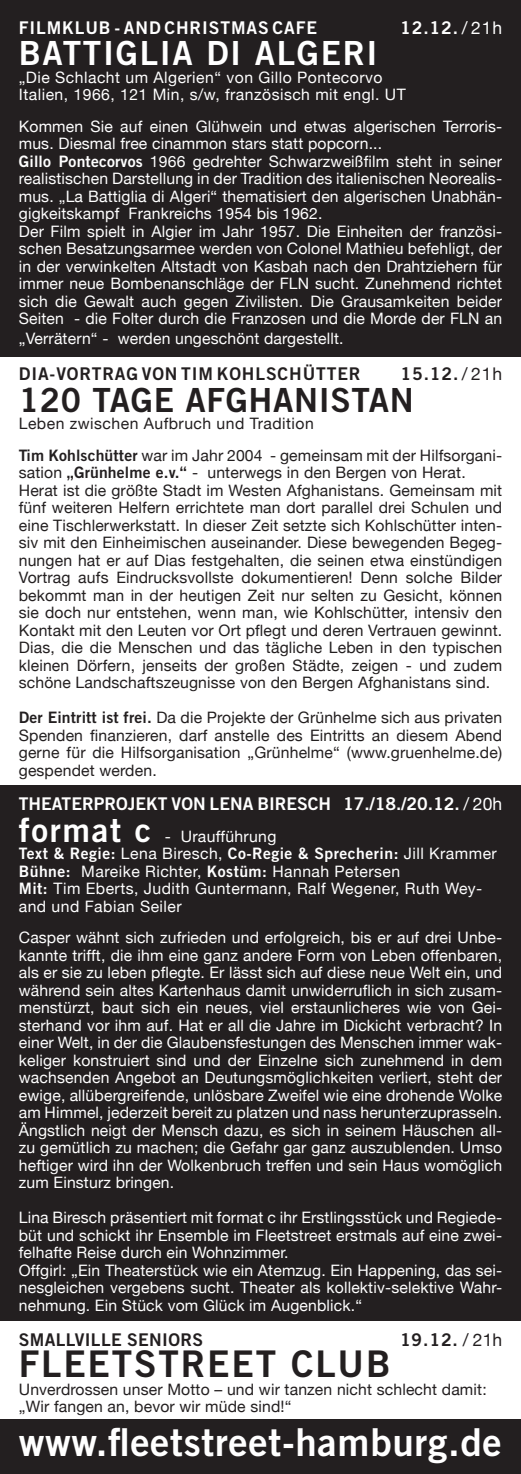
<style>
.page{position:relative;width:521px;height:1474px;background:#fff}
.page>*{position:absolute;margin:0;border:0;box-sizing:border-box;transform-origin:0 0}
.t1{font:38.5px "Trade Gothic Bold Two";letter-spacing:.02em;color:#fff}
.t2{font:36.75px "Trade Gothic Bold Two";letter-spacing:.05em;color:#231f20}
.t3{font:33.25px "Trade Gothic Bold Two";letter-spacing:.02em;color:#231f20}
.t4{font:33.25px "Trade Gothic Bold Two";letter-spacing:.05em;color:#fff}
.t5{font:17.5px "Trade Gothic Bold Two";color:#fff}
.t6{font:17.5px "Trade Gothic Bold Two";letter-spacing:.05em;color:#231f20}
.t7{font:17.5px "Trade Gothic Bold Two";letter-spacing:.05em;color:#fff}
.t8{font:17.5px "Trade Gothic Bold Two";letter-spacing:.02em;color:#231f20}
.t9{font:15.75px/17.5px "Helvetica Neue";letter-spacing:.01em;color:#fff;text-align:justify}
.t10{font:15.75px/17.5px "Helvetica Neue";letter-spacing:.01em;color:#231f20;text-align:justify}
.t11{font:15.75px/17.5px "Helvetica Neue";letter-spacing:.03em;color:#fff}
.t12{font:15.75px "Trade Gothic Bold Two";letter-spacing:.03em;color:#fff}
.t13{font:15.75px "Helvetica Neue";letter-spacing:.03em;color:#231f20}
.s1{font-family:"Helvetica Neue"}
.s2{font-family:"Trade Gothic Bold Two"}
.s3{font-family:"Trade Gothic Bold Two";font-size:33.25px}
</style>
<div class="page">
<div style="left:0;top:1419px;width:521px;height:54px;background:#231f20"></div>
<div style="left:0;top:0;width:521px;height:356px;background:#231f20"></div>
<div style="left:0;top:784px;width:521px;height:536px;background:#231f20"></div>
<p class="t7" style="left:19px;top:17px;width:300px">FILMKLUB - AND CHRISTMAS CAFE</p>
<p class="t5" style="left:400px;top:17px;width:103px">12.12. <span class="s1">/ 21h</span></p>
<p class="t4" style="left:19px;top:33px;width:360px">BATTIGLIA DI ALGERI</p>
<p class="t11" style="left:19px;top:68px;width:365px">„Die Schlacht um Algerien“ von Gillo Pontecorvo</p>
<p class="t11" style="left:19px;top:86px;width:388px">Italien, 1966, 121 Min, s/w, französisch mit engl. UT</p>
<p class="t9" style="left:19px;top:117px;width:485px">Kommen Sie auf einen Glühwein und etwas algerischen Terroris&shy;mus. Diesmal free cinammon stars statt popcorn...</p>
<p class="t9" style="left:19px;top:152px;width:485px"><span class="s2">Gillo Pontecorvos</span> 1966 gedrehter Schwarzweißfilm steht in seiner realistischen Darstellung in der Tradition des italienischen Neorealis&shy;mus. „La Battiglia di Algeri“ thematisiert den algerischen Unabhän&shy;gigkeitskampf Frankreichs 1954 bis 1962.</p>
<p class="t9" style="left:19px;top:222px;width:485px">Der Film spielt in Algier im Jahr 1957. Die Einheiten der französi&shy;schen Besatzungsarmee werden von Colonel Mathieu befehligt, der in der verwinkelten Altstadt von Kasbah nach den Drahtziehern für immer neue Bombenanschläge der FLN sucht. Zunehmend richtet sich die Gewalt auch gegen Zivilisten. Die Grausamkeiten beider Seiten - die Folter durch die Franzosen und die Morde der FLN an</p>
<p class="t9" style="left:19px;top:329px;width:326px">„Verrätern“ - werden ungeschönt dargestellt.</p>
<p class="t6" style="left:19px;top:363px;width:343px">DIA-VORTRAG VON TIM KOHLSCHÜTTER</p>
<p class="t6" style="left:400px;top:363px;width:103px">15.12. <span class="s1">/ 21h</span></p>
<p class="t3" style="left:19px;top:379px;width:397px">120 TAGE AFGHANISTAN</p>
<p class="t13" style="left:19px;top:414px;width:297px">Leben zwischen Aufbruch und Tradition</p>
<p class="t10" style="left:19px;top:446px;width:485px"><span class="s2">Tim Kohlschütter</span> war im Jahr 2004 - gemeinsam mit der Hilfsorgani&shy;sation <span class="s2">„Grünhelme e.v.“</span> - unterwegs in den Bergen von Herat.</p>
<p class="t10" style="left:19px;top:481px;width:485px">Herat ist die größte Stadt im Westen Afghanistans. Gemeinsam mit fünf weiteren Helfern errichtete man dort parallel drei Schulen und eine Tischlerwerkstatt. In dieser Zeit setzte sich Kohlschütter inten&shy;siv mit den Einheimischen auseinander. Diese bewegenden Begeg&shy;nungen hat er auf Dias festgehalten, die seinen etwa einstündigen Vortrag aufs Eindrucksvollste dokumentieren! Denn solche Bilder bekommt man in der heutigen Zeit nur selten zu Gesicht, können sie doch nur entstehen, wenn man, wie Kohlschütter, intensiv den Kontakt mit den Leuten vor Ort pflegt und deren Vertrauen gewinnt.<br>Dias, die die Menschen und das tägliche Leben in den typischen kleinen Dörfern, jenseits der großen Städte, zeigen - und zudem schöne Landschaftszeugnisse von den Bergen Afghanistans sind.</p>
<p class="t10" style="left:19px;top:709px;width:485px"><span class="s2">Der Eintritt ist frei.</span> Da die Projekte der Grünhelme sich aus privaten Spenden finanzieren, darf anstelle des Eintritts an diesem Abend gerne für die Hilfsorganisation „Grünhelme“ (www.gruenhelme.de) gespendet werden.</p>
<p class="t5" style="left:19px;top:793px;width:485px">THEATERPROJEKT VON LENA BIRESCH 17./18./20.12. <span class="s1">/ 20h</span></p>
<p class="t9" style="left:19px;top:827px;width:259px"><span class="s3">format c</span> - Uraufführung</p>
<p class="t12" style="left:19px;top:843px;width:479px">Text &amp; Regie: <span class="s1">Lena Biresch,</span> Co-Regie &amp; Sprecherin: <span class="s1">Jill Krammer</span></p>
<p class="t11" style="left:19px;top:862px;width:383px"><span class="s2">Bühne:</span> Mareike Richter, <span class="s2">Kostüm:</span> Hannah Petersen</p>
<p class="t11" style="left:19px;top:879px;width:465px"><span class="s2">Mit:</span> Tim Eberts, Judith Guntermann, Ralf Wegener, Ruth Wey&shy;and und Fabian Seiler</p>
<p class="t9" style="left:19px;top:928px;width:485px">Casper wähnt sich zufrieden und erfolgreich, bis er auf drei Unbe&shy;kannte trifft, die ihm eine ganz andere Form von Leben offenbaren, als er sie zu leben pflegte. Er lässt sich auf diese neue Welt ein, und während sein altes Kartenhaus damit unwiderruflich in sich zusam&shy;menstürzt, baut sich ein neues, viel erstaunlicheres wie von Gei&shy;sterhand vor ihm auf. Hat er all die Jahre im Dickicht verbracht? In einer Welt, in der die Glaubensfestungen des Menschen immer wac&shy;keliger konstruiert sind und der Einzelne sich zunehmend in dem wachsenden Angebot an Deutungsmöglichkeiten verliert, steht der ewige, allübergreifende, unlösbare Zweifel wie eine drohende Wolke am Himmel, jederzeit bereit zu platzen und nass herunterzuprasseln.<br>Ängstlich neigt der Mensch dazu, es sich in seinem Häuschen all&shy;zu gemütlich zu machen; die Gefahr gar ganz auszublenden. Umso heftiger wird ihn der Wolkenbruch treffen und sein Haus womöglich zum Einsturz bringen.</p>
<p class="t9" style="left:19px;top:1208px;width:485px">Lina Biresch präsentiert mit format c ihr Erstlingsstück und Regiede&shy;büt und schickt ihr Ensemble im Fleetstreet erstmals auf eine zwei&shy;felhafte Reise durch ein Wohnzimmer.</p>
<p class="t9" style="left:19px;top:1261px;width:485px">Offgirl: „Ein Theaterstück wie ein Atemzug. Ein Happening, das sei&shy;nesgleichen vergebens sucht. Theater als kollektiv-selektive Wahr&shy;nehmung. Ein Stück vom Glück im Augenblick.“</p>
<p class="t8" style="left:19px;top:1328px;width:186px">SMALLVILLE SENIORS</p>
<p class="t6" style="left:400px;top:1328px;width:104px">19.12. <span class="s1">/ 21h</span></p>
<p class="t2" style="left:19px;top:1341px;width:373px">FLEETSTREET CLUB</p>
<p class="t10" style="left:19px;top:1379px;width:469px">Unverdrossen unser Motto – und wir tanzen nicht schlecht damit:</p>
<p class="t10" style="left:19px;top:1397px;width:274px">„Wir fangen an, bevor wir müde sind!“</p>
<p class="t1" style="left:19px;top:1418px;width:484px">www.fleetstreet-hamburg.de</p>
</div>
